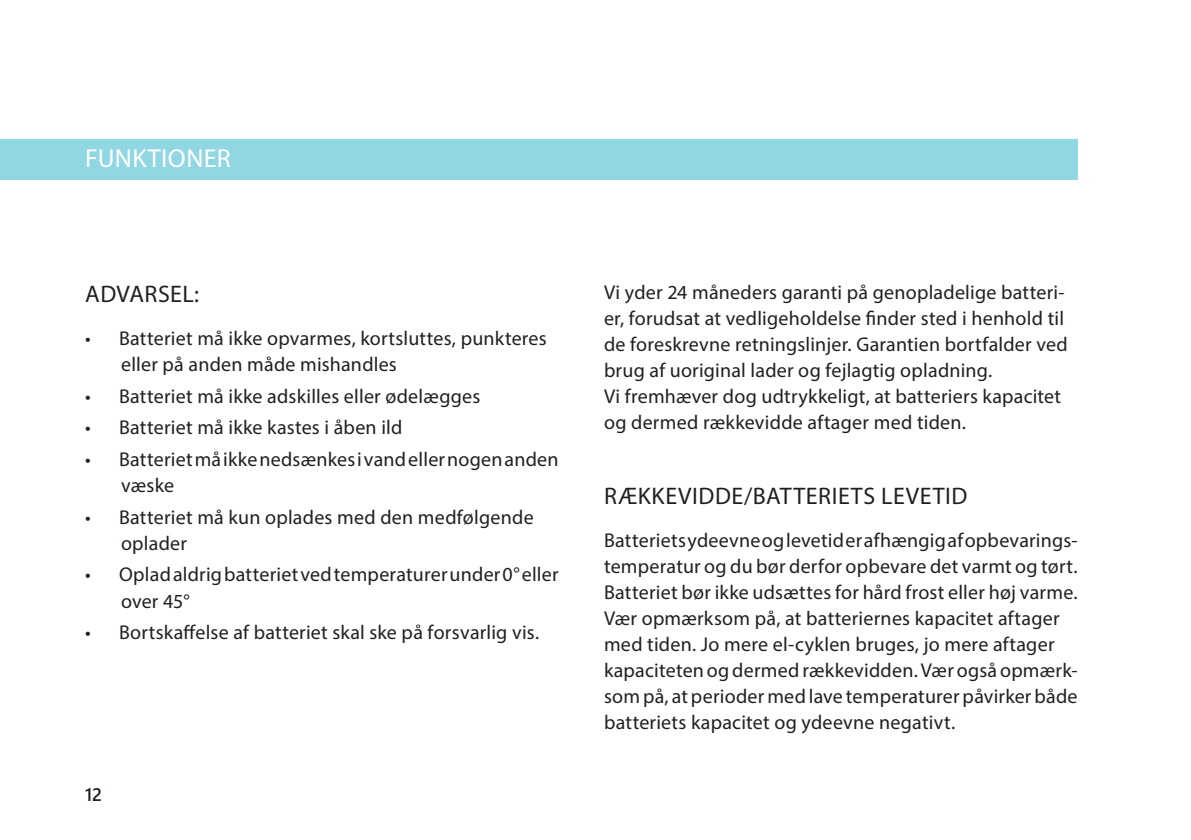
<style>
.page{position:relative;width:1191px;height:840px;background:#fff}
.page>*{position:absolute;margin:0;border:0;box-sizing:border-box;transform-origin:0 0}
.Overskrift{font:26px "Myriad Pro";letter-spacing:.015em;color:#fff}
.Underoverskrift{font:24px "Myriad Pro";letter-spacing:.025em;color:#231f20}
.Brødtekst{font:20px/26px "Myriad Pro";letter-spacing:.01em;color:#231f20}
.t1{font:18px "Webly Sleek UI Semibold";color:#231f20}
</style>
<div class="page">
<div style="left:0;top:139px;width:1077px;height:40px;background:#91d6e3"></div>
<p class="Overskrift" style="left:85px;top:142px;width:147px">FUNKTIONER</p>
<p class="Underoverskrift" style="left:85px;top:279px;width:115px">ADVARSEL:</p>
<p class="Brødtekst" style="left:121px;top:324px;width:427px;text-indent:-36px">• Batteriet må ikke opvarmes, kortsluttes, punkteres eller på anden måde mishandles</p>
<p class="Brødtekst" style="left:85px;top:382px;width:397px">• Batteriet må ikke adskilles eller ødelægges</p>
<p class="Brødtekst" style="left:85px;top:414px;width:319px">• Batteriet må ikke kastes i åben ild</p>
<p class="Brødtekst" style="left:121px;top:445px;width:439px;text-indent:-36px">• Batteriet må ikke nedsænkes i vand eller nogen anden væske</p>
<p class="Brødtekst" style="left:121px;top:503px;width:414px;text-indent:-36px">• Batteriet må kun oplades med den medfølgende oplader</p>
<p class="Brødtekst" style="left:121px;top:561px;width:439px;text-indent:-36px">• Oplad aldrig batteriet ved temperaturer under 0° eller over 45°</p>
<p class="Brødtekst" style="left:85px;top:618px;width:454px">• Bortskaffelse af batteriet skal ske på forsvarlig vis.</p>
<p class="t1" style="left:85px;top:780px;width:19px">12</p>
<p class="Brødtekst" style="left:604px;top:278px;width:465px">Vi yder 24 måneders garanti på genopladelige batteri&shy;er, forudsat at vedligeholdelse finder sted i henhold til de foreskrevne retningslinjer. Garantien bortfalder ved brug af uoriginal lader og fejlagtig opladning.</p>
<p class="Brødtekst" style="left:604px;top:382px;width:459px">Vi fremhæver dog udtrykkeligt, at batteriers kapacitet og dermed rækkevidde aftager med tiden.</p>
<p class="Underoverskrift" style="left:604px;top:480px;width:365px">RÆKKEVIDDE/BATTERIETS LEVETID</p>
<p class="Brødtekst" style="left:604px;top:526px;width:474px;text-align:justify">Batteriets ydeevne og levetid er afhængig af opbevarings&shy;temperatur og du bør derfor opbevare det varmt og tørt.<br>Batteriet bør ikke udsættes for hård frost eller høj varme.</p>
<p class="Brødtekst" style="left:604px;top:604px;width:475px">Vær opmærksom på, at batteriernes kapacitet aftager med tiden. Jo mere el-cyklen bruges, jo mere aftager kapaciteten og dermed rækkevidden. Vær også opmærk&shy;som på, at perioder med lave temperaturer påvirker både batteriets kapacitet og ydeevne negativt.</p>
</div>
